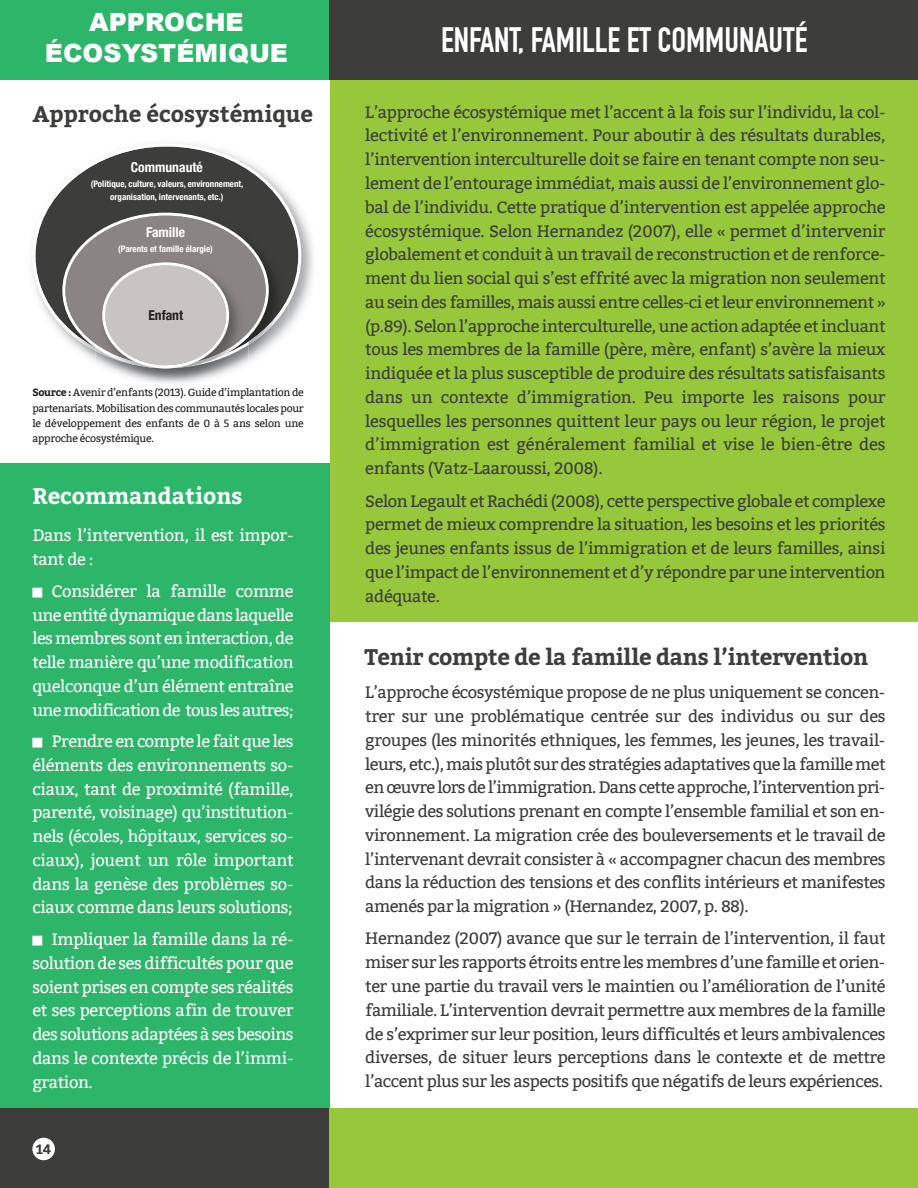
<style>
.page{position:relative;width:918px;height:1188px;background:#fff}
.page>*{position:absolute;margin:0;border:0;box-sizing:border-box;transform-origin:0 0}
.t1{font:700 34.5px "DIN Condensed";color:#fff}
.t2{font:900 25.05px/30.2px "Arial";color:#fff;text-align:center}
.t3{font:700 22.5px "Bitter";letter-spacing:-.015em;color:#3d3d3b}
.t4{font:700 22.5px "Bitter";color:#fff}
.t5{font:16.5px/23.7px "Bitter";letter-spacing:-.03em;color:#3d3d3b;text-align:justify}
.t6{font:16.5px/23.9px "Bitter";letter-spacing:-.025em;color:#fff;text-align:justify}
.t7{font:700 condensed 13.65px "Helvetica Neue";color:#fff}
.t8{font:700 condensed 13.65px "Helvetica Neue";color:#231f20}
.t9{font:700 13.5px "Bitter";color:#3d3d3b}
.t10{font:10.5px/15.3px "Bitter";letter-spacing:-.015em;color:#231f20;text-align:justify}
.t11{font:700 condensed 9px/12.8px "Helvetica Neue";color:#fff;text-align:center}
.s1{font-weight:700}
.s2{font-family:"Menlo";font-style:italic}
</style>
<div class="page">
<div style="left:0;top:464px;width:330px;height:665px;background:#2db56a"></div>
<div style="left:330px;top:74px;width:588px;height:548px;background:#97c83c"></div>
<div style="left:0;top:0;width:330px;height:80px;background:#2db56a"></div>
<div style="left:330px;top:0;width:588px;height:80px;background:#3d3d3b"></div>
<div style="left:0;top:1108px;width:330px;height:80px;background:#3d3d3b"></div>
<div style="left:330px;top:1108px;width:588px;height:80px;background:#97c83c"></div>
<div style="left:32px;top:1138px;width:23px;height:22px;background:#fff;border-radius:50%"></div>
<img style="left:108px;top:143px;width:206px;height:241px">
<svg style="left:32px;top:144px;width:269px;height:224px"></svg>
<img style="left:249px;top:365px;width:39px;height:19px">
<img style="left:56px;top:206px;width:232px;height:159px">
<svg style="left:284px;top:206px;width:4px;height:8px"></svg>
<img style="left:269px;top:298px;width:19px;height:47px">
<img style="left:56px;top:314px;width:6px;height:54px">
<svg style="left:62px;top:213px;width:207px;height:155px;background:#a09e9d"></svg>
<h2 class="t2" style="left:45px;top:6px;width:245px">APPROCHE<br>ÉCOSYSTÉMIQUE</h2>
<h3 class="t3" style="left:32px;top:98px;width:282px">Approche écosystémique</h3>
<p class="t7" style="left:131px;top:159px;width:73px">Communauté</p>
<p class="t11" style="left:91px;top:177px;width:154px">(Politique, culture, valeurs, environnement, organisation, intervenants, etc.)</p>
<p class="t7" style="left:146px;top:224px;width:41px">Famille</p>
<p class="t11" style="left:118px;top:242px;width:96px">(Parents et famille élargie)</p>
<p class="t8" style="left:148px;top:307px;width:36px">Enfant</p>
<p class="t10" style="left:32px;top:385px;width:273px"><span class="s1">Source :</span> Avenir d’enfants (2013). Guide d’implantation de partenariats. Mobilisation des communautés locales pour le développement des enfants de 0 à 5 ans selon une approche écosystémique.</p>
<h3 class="t4" style="left:32px;top:479px;width:212px">Recommandations</h3>
<p class="t6" style="left:32px;top:524px;width:262px">Dans l’intervention, il est impor&shy;tant de :</p>
<p class="t6" style="left:32px;top:579px;width:263px"><span class="s2">■</span> Considérer la famille comme une entité dynamique dans laquelle les membres sont en interaction, de telle manière qu’une modification quelconque d’un élément entraîne une modification de tous les autres;</p>
<p class="t6" style="left:32px;top:730px;width:263px"><span class="s2">■</span> Prendre en compte le fait que les éléments des environnements so&shy;ciaux, tant de proximité (famille, parenté, voisinage) qu’institution&shy;nels (écoles, hôpitaux, services so&shy;ciaux), jouent un rôle important dans la genèse des problèmes so&shy;ciaux comme dans leurs solutions;</p>
<p class="t6" style="left:32px;top:928px;width:263px"><span class="s2">■</span> Impliquer la famille dans la ré&shy;solution de ses difficultés pour que soient prises en compte ses réalités et ses perceptions afin de trouver des solutions adaptées à ses besoins dans le contexte précis de l’immi&shy;gration.</p>
<p class="t9" style="left:36px;top:1139px;width:17px">14</p>
<h1 class="t1" style="left:441px;top:28px;width:368px">ENFANT, FAMILLE ET COMMUNAUTÉ</h1>
<p class="t5" style="left:365px;top:100px;width:522px">L’approche écosystémique met l’accent à la fois sur l’individu, la col&shy;lectivité et l’environnement. Pour aboutir à des résultats durables, l’intervention interculturelle doit se faire en tenant compte non seu&shy;lement de l’entourage immédiat, mais aussi de l’environnement glo&shy;bal de l’individu. Cette pratique d’intervention est appelée approche écosystémique. Selon Hernandez (2007), elle « permet d’intervenir globalement et conduit à un travail de reconstruction et de renforce&shy;ment du lien social qui s’est effrité avec la migration non seulement au sein des familles, mais aussi entre celles-ci et leur environnement » (p.89). Selon l’approche interculturelle, une action adaptée et incluant tous les membres de la famille (père, mère, enfant) s’avère la mieux indiquée et la plus susceptible de produire des résultats satisfaisants dans un contexte d’immigration. Peu importe les raisons pour lesquelles les personnes quittent leur pays ou leur région, le projet d’immigration est généralement familial et vise le bien-être des enfants (Vatz-Laaroussi, 2008).</p>
<p class="t5" style="left:365px;top:489px;width:522px">Selon Legault et Rachédi (2008), cette perspective globale et complexe permet de mieux comprendre la situation, les besoins et les priorités des jeunes enfants issus de l’immigration et de leurs familles, ainsi que l’impact de l’environnement et d’y répondre par une intervention adéquate.</p>
<h3 class="t3" style="left:364px;top:641px;width:505px">Tenir compte de la famille dans l’intervention</h3>
<p class="t5" style="left:365px;top:681px;width:522px">L’approche écosystémique propose de ne plus uniquement se concen&shy;trer sur une problématique centrée sur des individus ou sur des groupes (les minorités ethniques, les femmes, les jeunes, les travail&shy;leurs, etc.), mais plutôt sur des stratégies adaptatives que la famille met en œuvre lors de l’immigration. Dans cette approche, l’intervention pri&shy;vilégie des solutions prenant en compte l’ensemble familial et son en&shy;vironnement. La migration crée des bouleversements et le travail de l’intervenant devrait consister à « accompagner chacun des membres dans la réduction des tensions et des conflits intérieurs et manifestes amenés par la migration » (Hernandez, 2007, p. 88).</p>
<p class="t5" style="left:365px;top:927px;width:522px">Hernandez (2007) avance que sur le terrain de l’intervention, il faut miser sur les rapports étroits entre les membres d’une famille et orien&shy;ter une partie du travail vers le maintien ou l’amélioration de l’unité familiale. L’intervention devrait permettre aux membres de la famille de s’exprimer sur leur position, leurs difficultés et leurs ambivalences diverses, de situer leurs perceptions dans le contexte et de mettre l’accent plus sur les aspects positifs que négatifs de leurs expériences.</p>
</div>
